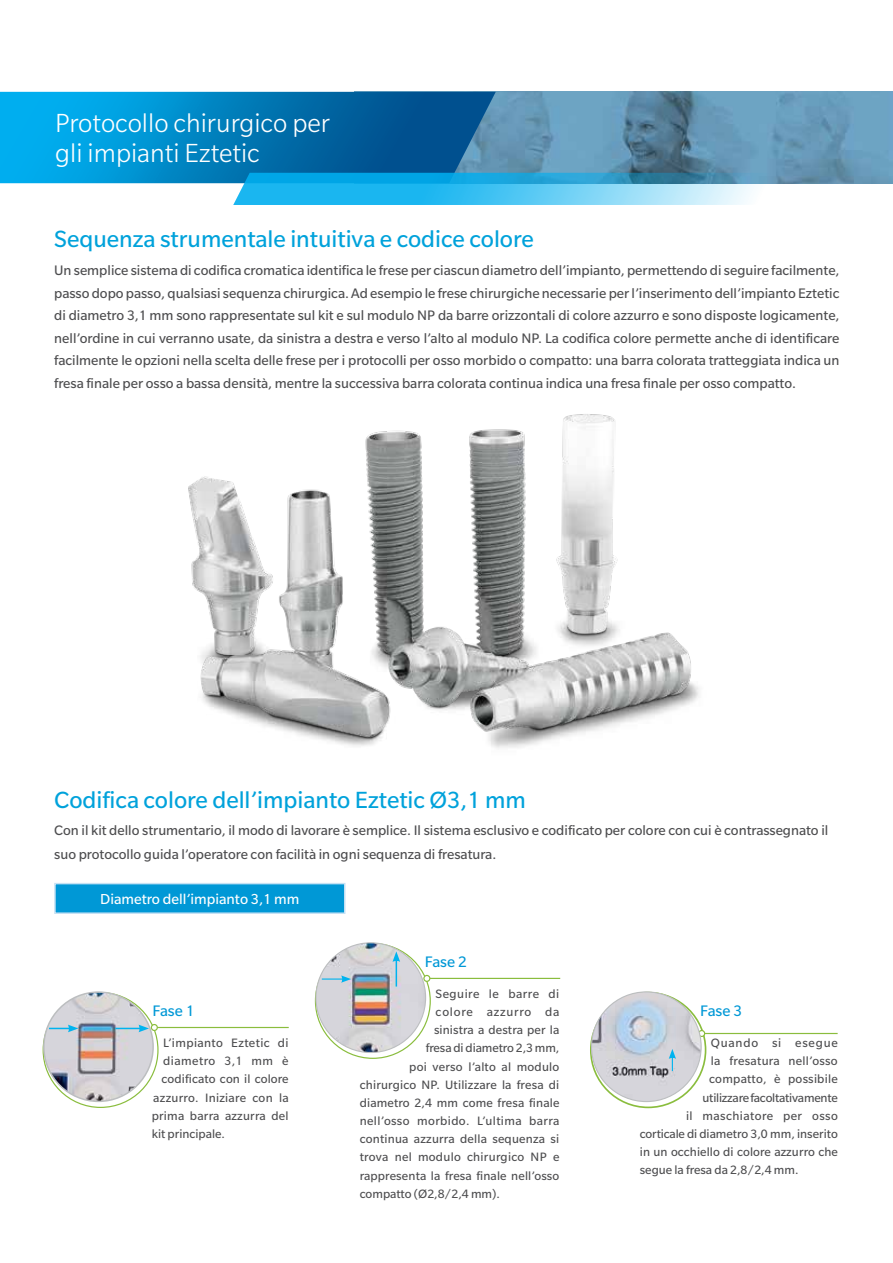
<style>
.page{position:relative;width:893px;height:1263px;background:#fff}
.page>*{position:absolute;margin:0;border:0;box-sizing:border-box;transform-origin:0 0}
.t1{font:300 28.5px/30px "Slate Pro";color:#fff}
.t2{font:25.5px "Slate Pro";color:#00a2db}
.t3{font:16.65px "Slate Pro";color:#0098d6}
.t4{font:15.75px "Slate Pro";color:#fff}
.t5{font:15px/22.5px "Slate Pro";color:#4d4d4f}
.t6{font:13.2px "Slate Pro";letter-spacing:.015em;color:#4d4d4f}
.t7{font:13.2px "Slate Pro";letter-spacing:.035em;color:#4d4d4f}
.t8{font:13.2px "Slate Pro";letter-spacing:.06em;color:#4d4d4f}
.t9{font:13.2px "Slate Pro";letter-spacing:-.015em;color:#4d4d4f}
.t10{font:13.2px "Slate Pro";letter-spacing:-.005em;color:#4d4d4f}
</style>
<div class="page">
<img style="left:354px;top:91px;width:539px;height:82px">
<svg style="left:0;top:92px;width:496px;height:91px;background:#037ebb"></svg>
<svg style="left:233px;top:173px;width:660px;height:32px"></svg>
<div style="left:54px;top:883px;width:291px;height:31px;background:#0098d6;border:2px solid #c5e1f4"></div>
<img style="left:188px;top:414px;width:511px;height:334px">
<hr style="left:157px;top:1027px;width:132px;height:1px;background:#8abd3d">
<div style="left:151px;top:1024px;width:7px;height:7px;border:1px solid #8abd3d;border-radius:50%"></div>
<img style="left:44px;top:992px;width:109px;height:109px;border-radius:55px">
<div style="left:43px;top:991px;width:111px;height:111px;border:2px solid #bcbec0;border-radius:50%"></div>
<svg style="left:49px;top:1025px;width:29px;height:7px"></svg>
<svg style="left:115px;top:1024px;width:42px;height:8px"></svg>
<hr style="left:429px;top:978px;width:131px;height:1px;background:#8abd3d">
<div style="left:423px;top:975px;width:7px;height:7px;border:1px solid #8abd3d;border-radius:50%"></div>
<img style="left:316px;top:943px;width:110px;height:109px;border-radius:55px">
<hr style="left:322px;top:978px;width:21px;height:2px;background:#00b3ef">
<svg style="left:341px;top:975px;width:10px;height:8px"></svg>
<svg style="left:392px;top:951px;width:8px;height:35px"></svg>
<hr style="left:704px;top:1033px;width:134px;height:1px;background:#8abd3d">
<div style="left:698px;top:1030px;width:7px;height:7px;border:1px solid #8abd3d;border-radius:50%"></div>
<img style="left:591px;top:992px;width:110px;height:109px;border-radius:55px">
<svg style="left:669px;top:1049px;width:7px;height:22px"></svg>
<h1 class="t1" style="left:55px;top:108px;width:276px">Protocollo chirurgico per gli impianti Eztetic</h1>
<h2 class="t2" style="left:54px;top:226px;width:481px">Sequenza strumentale intuitiva e codice colore</h2>
<p class="t5" style="left:54px;top:259px;width:787px;text-align:justify">Un semplice sistema di codifica cromatica identifica le frese per ciascun diametro dell’impianto, permettendo di seguire facilmente, passo dopo passo, qualsiasi sequenza chirurgica. Ad esempio le frese chirurgiche necessarie per l’inserimento dell’impianto Eztetic di diametro 3,1 mm sono rappresentate sul kit e sul modulo NP da barre orizzontali di colore azzurro e sono disposte logicamente, nell’ordine in cui verranno usate, da sinistra a destra e verso l’alto al modulo NP. La codifica colore permette anche di identificare facilmente le opzioni nella scelta delle frese per i protocolli per osso morbido o compatto: una barra colorata tratteggiata indica un fresa finale per osso a bassa densità, mentre la successiva barra colorata continua indica una fresa finale per osso compatto.</p>
<h2 class="t2" style="left:54px;top:786px;width:473px">Codifica colore dell’impianto Eztetic Ø3,1 mm</h2>
<p class="t5" style="left:54px;top:818px;width:776px;line-height:24px">Con il kit dello strumentario, il modo di lavorare è semplice. Il sistema esclusivo e codificato per colore con cui è contrassegnato il suo protocollo guida l’operatore con facilità in ogni sequenza di fresatura.</p>
<p class="t4" style="left:100px;top:890px;width:201px">Diametro dell’impianto 3,1 mm</p>
<p class="t3" style="left:153px;top:1002px;width:43px">Fase 1</p>
<p class="t6" style="left:163px;top:1036px;width:127px">L’impianto Eztetic di</p>
<p class="t7" style="left:163px;top:1054px;width:127px">diametro 3,1 mm è</p>
<p class="t6" style="left:162px;top:1072px;width:129px">codificato con il colore</p>
<p class="t6" style="left:153px;top:1090px;width:137px">azzurro. Iniziare con la</p>
<p class="t6" style="left:152px;top:1108px;width:138px">prima barra azzurra del</p>
<p class="t6" style="left:152px;top:1127px;width:75px">kit principale.</p>
<p class="t3" style="left:425px;top:953px;width:43px">Fase 2</p>
<p class="t7" style="left:436px;top:987px;width:125px">Seguire le barre di</p>
<p class="t8" style="left:436px;top:1005px;width:125px">colore azzurro da</p>
<p class="t6" style="left:434px;top:1023px;width:127px">sinistra a destra per la</p>
<p class="t10" style="left:426px;top:1041px;width:135px">fresa di diametro 2,3 mm,</p>
<p class="t6" style="left:409px;top:1059px;width:152px">poi verso l’alto al modulo</p>
<p class="t6" style="left:360px;top:1078px;width:201px">chirurgico NP. Utilizzare la fresa di</p>
<p class="t6" style="left:360px;top:1096px;width:201px">diametro 2,4 mm come fresa finale</p>
<p class="t6" style="left:360px;top:1114px;width:201px">nell’osso morbido. L’ultima barra</p>
<p class="t6" style="left:360px;top:1132px;width:201px">continua azzurra della sequenza si</p>
<p class="t6" style="left:360px;top:1150px;width:201px">trova nel modulo chirurgico NP e</p>
<p class="t6" style="left:360px;top:1168px;width:201px">rappresenta la fresa finale nell’osso</p>
<p class="t6" style="left:360px;top:1186px;width:142px">compatto (Ø2,8/2,4 mm).</p>
<p class="t3" style="left:700px;top:1001px;width:43px">Fase 3</p>
<p class="t8" style="left:711px;top:1036px;width:129px">Quando si esegue</p>
<p class="t6" style="left:711px;top:1054px;width:128px">la fresatura nell’osso</p>
<p class="t6" style="left:709px;top:1072px;width:130px">compatto, è possibile</p>
<p class="t9" style="left:702px;top:1090px;width:137px">utilizzare facoltativamente</p>
<p class="t6" style="left:686px;top:1108px;width:153px">il maschiatore per osso</p>
<p class="t6" style="left:640px;top:1127px;width:199px">corticale di diametro 3,0 mm, inserito</p>
<p class="t6" style="left:640px;top:1145px;width:199px">in un occhiello di colore azzurro che</p>
<p class="t6" style="left:640px;top:1163px;width:160px">segue la fresa da 2,8/2,4 mm.</p>
</div>
